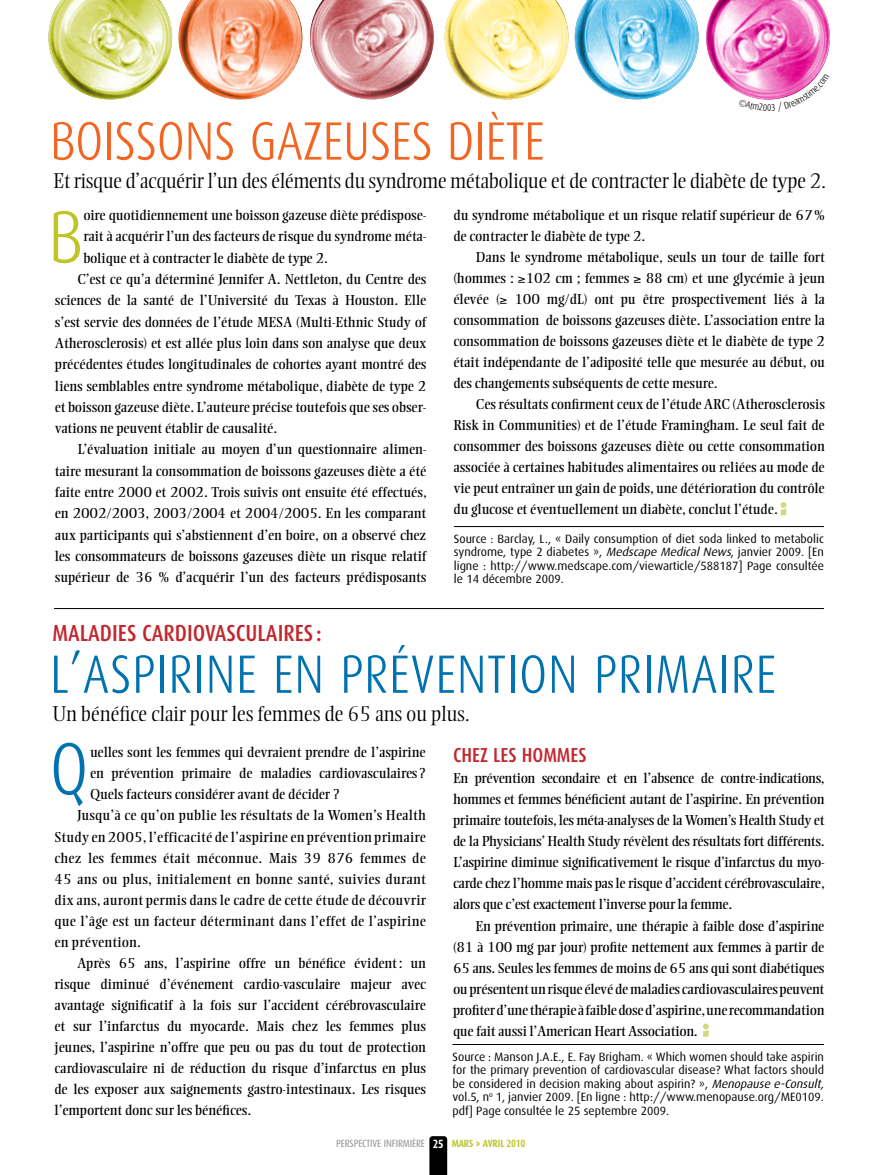
<style>
.page{position:relative;width:878px;height:1175px;background:#fff}
.page>*{position:absolute;margin:0;border:0;box-sizing:border-box;transform-origin:0 0}
.t1{font:300 73.95px "Dax Condensed";color:#bfc529}
.t2{font:300 73.95px "Dax Condensed";color:#0072af}
.t3{font:300 54px "Dax Condensed";letter-spacing:.01em;color:#0072af}
.t4{font:300 54px "Dax Condensed";letter-spacing:-.01em;color:#f26522}
.t5{font:500 23.25px "Dax Condensed";color:#c1272d}
.t6{font:300 21px "Ellington";letter-spacing:-.01em;color:#000}
.t7{font:500 20.25px "Dax Condensed";color:#c1272d}
.t8{font:14.25px/21px "Ellington";color:#000;text-align:justify}
.t9{font:14.25px "Ellington";letter-spacing:.02em;color:#000}
.t10{font:12px/13.5px "Dax";color:#000;text-align:justify}
.t11{font:10.5px "Dax Condensed";letter-spacing:-.01em;color:#939598}
.s1{font-style:italic}
.s2{font-weight:700;font-size:12px;color:#fff}
.s3{font-weight:700;color:#bfc529}
.s4{font-family:"Unit";font-weight:700;color:#bfc529}
</style>
<div class="page">
<svg style="left:429px;top:1136px;width:18px;height:38px"></svg>
<svg style="left:780px;top:502px;width:6px;height:13px"></svg>
<hr style="left:454px;top:526px;width:370px;height:1px;background:#000">
<svg style="left:703px;top:1023px;width:6px;height:14px"></svg>
<hr style="left:452px;top:1044px;width:372px;height:1px;background:#000">
<hr style="left:54px;top:608px;width:770px;height:1px;background:#000">
<svg style="left:48px;top:0;width:782px;height:100px"></svg>
<h2 class="t4" style="left:50px;top:112px;width:295px">BOISSONS GAZEUSES</h2>
<h2 class="t4" style="left:446px;top:112px;width:78px">DI ÈTE</h2>
<h3 class="t6" style="left:53px;top:169px;width:774px">Et risque d’acquérir l’un des éléments du syndrome métabolique et de contracter le diabète de type 2.</h3>
<h1 class="t1" style="left:48px;top:197px;width:37px">B</h1>
<p class="t8" style="left:83px;top:205px;width:344px">oire quotidiennement une boisson gazeuse diète prédispose-</p>
<p class="t8" style="left:83px;top:226px;width:344px">rait à acquérir l’un des facteurs de risque du syndrome méta-</p>
<p class="t8" style="left:83px;top:247px;width:246px">bolique et à contracter le diabète de type 2.</p>
<p class="t8" style="left:77px;top:269px;width:350px">C’est ce qu’a déterminé Jennifer A. Nettleton, du Centre des</p>
<p class="t8" style="left:55px;top:290px;width:373px">sciences de la santé de l’Université du Texas à Houston. Elle</p>
<p class="t8" style="left:55px;top:311px;width:373px">s’est servie des données de l’étude MESA (Multi-Ethnic Study of</p>
<p class="t8" style="left:55px;top:333px;width:373px">Atherosclerosis) et est allée plus loin dans son analyse que deux</p>
<p class="t8" style="left:55px;top:354px;width:373px">précédentes études longitudinales de cohortes ayant montré des</p>
<p class="t8" style="left:55px;top:375px;width:373px">liens semblables entre syndrome métabolique, diabète de type 2</p>
<p class="t8" style="left:55px;top:397px;width:373px">et boisson gazeuse diète. L’auteure précise toutefois que ses obser-</p>
<p class="t8" style="left:55px;top:418px;width:224px">vations ne peuvent établir de causalité.</p>
<p class="t8" style="left:77px;top:439px;width:350px">L’évaluation initiale au moyen d’un questionnaire alimen-</p>
<p class="t8" style="left:55px;top:460px;width:373px">taire mesurant la consommation de boissons gazeuses diète a été</p>
<p class="t8" style="left:55px;top:482px;width:373px">faite entre 2000 et 2002. Trois suivis ont ensuite été effectués,</p>
<p class="t8" style="left:55px;top:503px;width:373px">en 2002/2003, 2003/2004 et 2004/2005. En les comparant</p>
<p class="t8" style="left:55px;top:524px;width:373px">aux participants qui s’abstiennent d’en boire, on a observé chez</p>
<p class="t8" style="left:55px;top:546px;width:373px">les consommateurs de boissons gazeuses diète un risque relatif</p>
<p class="t8" style="left:55px;top:567px;width:373px">supérieur de 36 % d’acquérir l’un des facteurs prédisposants</p>
<p class="t8" style="left:453px;top:205px;width:373px">du syndrome métabolique et un risque relatif supérieur de 67% de contracter le diabète de type 2.</p>
<p class="t8" style="left:453px;top:247px;width:373px;text-indent:23px">Dans le syndrome métabolique, seuls un tour de taille fort (hommes : ≥102 cm ; femmes ≥ 88 cm) et une glycémie à jeun élevée (≥ 100 mg/dL) ont pu être prospectivement liés à la consommation de boissons gazeuses diète. L’association entre la consommation de boissons gazeuses diète et le diabète de type 2 était indépendante de l’adiposité telle que mesurée au début, ou des changements subséquents de cette mesure.</p>
<p class="t8" style="left:453px;top:394px;width:373px;text-indent:23px">Ces résultats confirment ceux de l’étude ARC (Atherosclerosis Risk in Communities) et de l’étude Framingham. Le seul fait de consommer des boissons gazeuses diète ou cette consommation associée à certaines habitudes alimentaires ou reliées au mode de vie peut entraîner un gain de poids, une détérioration du contrôle du glucose et éventuellement un diabète, conclut l’étude.</p>
<p class="t10" style="left:454px;top:532px;width:371px">Source : Barclay, L., « Daily consumption of diet soda linked to metabolic syndrome, type 2 diabetes », <span class="s1">MedscapeMedicalNews</span>, janvier 2009. [En ligne : http://www.medscape.com/viewarticle/588187] Page consultée le 14 décembre 2009.</p>
<h3 class="t5" style="left:52px;top:620px;width:271px">MALADIES CARDIOVASCULAIRES :</h3>
<h2 class="t3" style="left:50px;top:644px;width:728px">L’ASPIRINE EN PRÉVENTION PRIMAIRE</h2>
<h3 class="t6" style="left:52px;top:702px;width:418px">Un bénéfice clair pour les femmes de 65 ans ou plus.</h3>
<h1 class="t2" style="left:50px;top:728px;width:41px">Q</h1>
<p class="t8" style="left:90px;top:742px;width:337px">uelles sont les femmes qui devraient prendre de l’aspirine</p>
<p class="t8" style="left:90px;top:763px;width:337px">en prévention primaire de maladies cardiovasculaires ?</p>
<p class="t8" style="left:90px;top:784px;width:251px">Quels facteurs considérer avant de décider ?</p>
<p class="t9" style="left:77px;top:807px;width:350px">Jusqu’à ce qu’on publie les résultats de la Women’s Health</p>
<p class="t9" style="left:55px;top:828px;width:373px">Study en 2005, l’efficacité de l’aspirine en prévention primaire</p>
<p class="t9" style="left:55px;top:849px;width:373px">chez les femmes était méconnue. Mais 39 876 femmes de</p>
<p class="t9" style="left:55px;top:870px;width:373px">45 ans ou plus, initialement en bonne santé, suivies durant</p>
<p class="t9" style="left:55px;top:891px;width:373px">dix ans, auront permis dans le cadre de cette étude de découvrir</p>
<p class="t9" style="left:55px;top:912px;width:373px">que l’âge est un facteur déterminant dans l’effet de l’aspirine</p>
<p class="t9" style="left:55px;top:933px;width:88px">en prévention.</p>
<p class="t8" style="left:77px;top:952px;width:350px">Après 65 ans, l’aspirine offre un bénéfice évident: un</p>
<p class="t8" style="left:55px;top:973px;width:373px">risque diminué d’événement cardio-vasculaire majeur avec</p>
<p class="t8" style="left:55px;top:994px;width:373px">avantage significatif à la fois sur l’accident cérébrovasculaire</p>
<p class="t8" style="left:55px;top:1015px;width:373px">et sur l’infarctus du myocarde. Mais chez les femmes plus</p>
<p class="t8" style="left:55px;top:1036px;width:373px">jeunes, l’aspirine n’offre que peu ou pas du tout de protection</p>
<p class="t8" style="left:55px;top:1057px;width:373px">cardiovasculaire ni de réduction du risque d’infarctus en plus</p>
<p class="t8" style="left:55px;top:1078px;width:373px">de les exposer aux saignements gastro-intestinaux. Les risques</p>
<p class="t8" style="left:55px;top:1099px;width:198px">l’emportent donc sur les bénéfices.</p>
<h3 class="t7" style="left:453px;top:744px;width:10px">CHEZ</h3>
<h3 class="t7" style="left:493px;top:744px;width:86px">LES HOMMES</h3>
<p class="t8" style="left:453px;top:768px;width:373px">En prévention secondaire et en l’absence de contre-indications, hommes et femmes bénéficient autant de l’aspirine. En prévention primaire toutefois, les méta-analyses de la Women’s Health Study et de la Physicians’ Health Study révèlent des résultats fort différents.<br>L’aspirine diminue significativement le risque d’infarctus du myo&shy;carde chez l’homme mais pas le risque d’accident cérébrovasculaire, alors que c’est exactement l’inverse pour la femme.</p>
<p class="t8" style="left:453px;top:915px;width:373px;text-indent:23px">En prévention primaire, une thérapie à faible dose d’aspirine (81 à 100 mg par jour) profite nettement aux femmes à partir de 65 ans. Seules les femmes de moins de 65 ans qui sont diabétiques ou présentent un risque élevé de maladies cardiovasculaires peuvent profiter d’une thérapie à faible dose d’aspirine, une recommandation que fait aussi l’American Heart Association.</p>
<p class="t10" style="left:452px;top:1050px;width:376px;text-align:left">Source : Manson J.A.E., E. Fay Brigham. « Which women should take aspirin for the primary prevention of cardiovascular disease? What factors should be considered in decision making about aspirin? », <span class="s1">Menopausee-Consult, </span>vol.5, n<sup>o</sup> 1, janvier 2009. [En ligne : http://www.menopause.org/ME0109. pdf] Page consultée le 25 septembre 2009.</p>
<p class="t11" style="left:336px;top:1138px;width:191px">PERSPECTIVE INFIRMIÈRE <span class="s2">25</span> <span class="s3">MARS</span> <span class="s4">&gt;</span> <span class="s3">AVRIL 2010</span></p>
</div>
